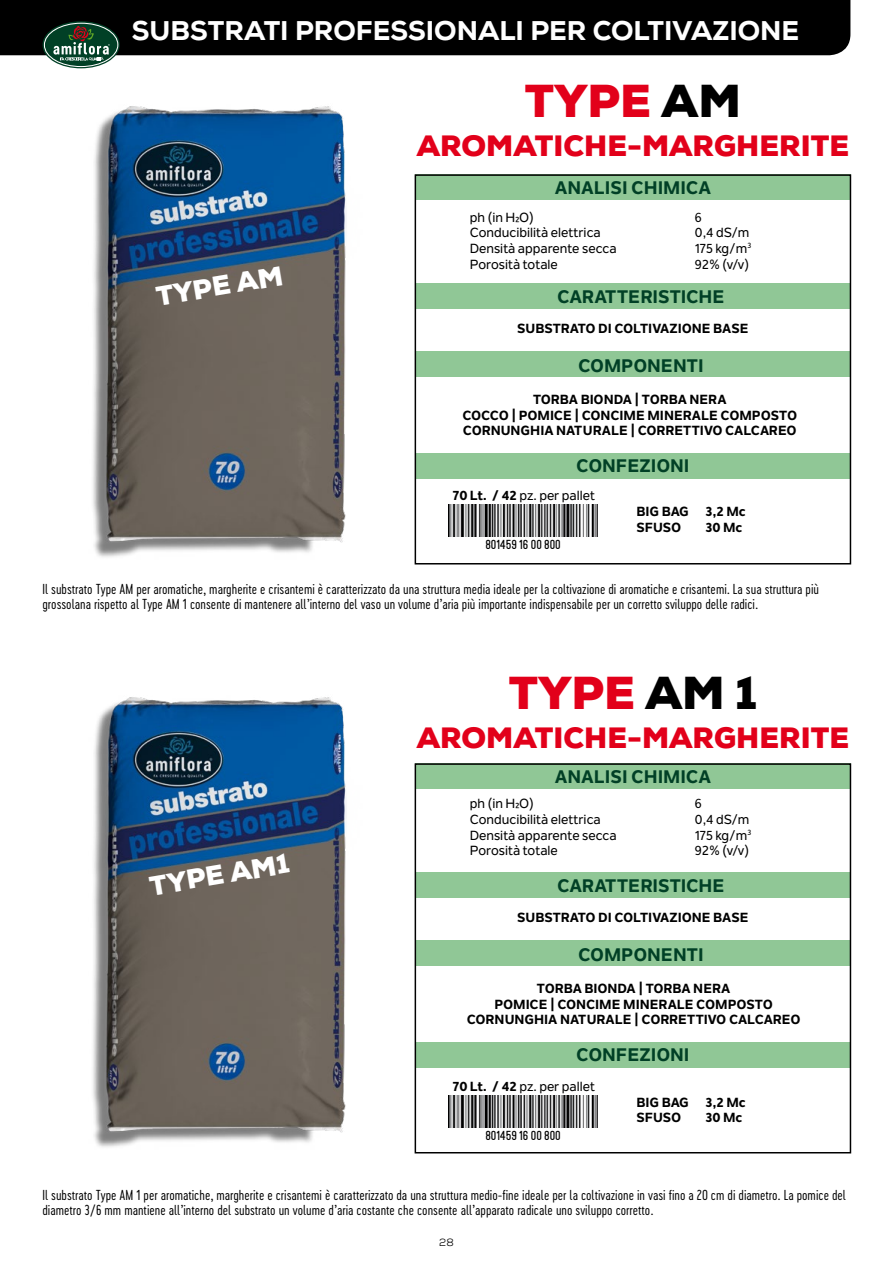
<style>
.page{position:relative;width:893px;height:1263px;background:#fff}
.page>*{position:absolute;margin:0;border:0;box-sizing:border-box;transform-origin:0 0}
.t1{font:900 44.7px "Nexa";color:#e2001a}
.t2{font:900 28.5px "Nexa";color:#e2001a}
.t3{font:800 27px "Nexa";color:#fff}
.t4{font:900 26.55px "Nexa";color:#fff}
.t5{font:800 18px "Nolan Next";color:#014026}
.t6{font:13.5px/15px "Cervo Neue Light Neue";color:#000}
.t7{font:800 13.05px/15.8px "Nolan Next";color:#000;text-align:center}
.t8{font:500 13.05px "Nolan Next";color:#000}
.t9{font:13.05px "Kapra Neue";color:#000}
.t10{font:10.5px "Nexa";color:#000}
.s1{color:#000}
.s2{font-weight:800}
</style>
<div class="page">
<div style="left:0;top:0;width:850px;height:55px;background:#000"></div>
<svg style="left:43px;top:21px;width:77px;height:47px;background:#456655"></svg>
<div style="left:415px;top:175px;width:435px;height:25px;background:#90c796"></div>
<div style="left:415px;top:764px;width:435px;height:25px;background:#90c796"></div>
<div style="left:415px;top:283px;width:435px;height:25px;background:#90c796"></div>
<div style="left:415px;top:872px;width:435px;height:25px;background:#90c796"></div>
<div style="left:415px;top:351px;width:435px;height:25px;background:#90c796"></div>
<div style="left:415px;top:940px;width:435px;height:25px;background:#90c796"></div>
<div style="left:415px;top:453px;width:435px;height:25px;background:#90c796"></div>
<div style="left:415px;top:1042px;width:435px;height:25px;background:#90c796"></div>
<div style="left:415px;top:174px;width:436px;height:390px;border:2px solid #000"></div>
<div style="left:415px;top:763px;width:436px;height:390px;border:2px solid #000"></div>
<img style="left:93px;top:106px;width:254px;height:451px">
<img style="left:93px;top:697px;width:254px;height:450px">
<img style="left:449px;top:505px;width:148px;height:32px">
<img style="left:449px;top:1095px;width:148px;height:32px">
<h3 class="t3" style="left:132px;top:14px;width:669px">SUBSTRATI PROFESSIONALI PER COLTIVAZIONE</h3>
<h1 class="t1" style="left:525px;top:72px;width:217px">TYPE <span class="s1">AM</span></h1>
<h2 class="t2" style="left:417px;top:127px;width:434px">AROMATICHE-MARGHERITE</h2>
<h3 class="t4" style="left:153px;top:279px;width:129px;rotate:-10deg">TYPE AM</h3>
<h3 class="t5" style="left:555px;top:177px;width:158px">ANALISI CHIMICA</h3>
<p class="t8" style="left:470px;top:209px;width:65px">ph (in H2O)</p>
<p class="t8" style="left:695px;top:209px;width:8px">6</p>
<p class="t8" style="left:470px;top:225px;width:132px">Conducibilità elettrica</p>
<p class="t8" style="left:695px;top:225px;width:56px">0,4 dS/m</p>
<p class="t8" style="left:470px;top:240px;width:148px">Densità apparente secca</p>
<p class="t8" style="left:695px;top:240px;width:58px">175 kg/m<sup>3</sup></p>
<p class="t8" style="left:470px;top:256px;width:90px">Porosità totale</p>
<p class="t8" style="left:695px;top:256px;width:55px">92% (v/v)</p>
<h3 class="t5" style="left:557px;top:285px;width:169px">CARATTERISTICHE</h3>
<p class="t7" style="left:517px;top:321px;width:233px">SUBSTRATO DI COLTIVAZIONE BASE</p>
<h3 class="t5" style="left:578px;top:354px;width:127px">COMPONENTI</h3>
<p class="t7" style="left:462px;top:391px;width:336px">TORBA BIONDA | TORBA NERA<br>COCCO | POMICE | CONCIME MINERALE COMPOSTO<br>CORNUNGHIA NATURALE | CORRETTIVO CALCAREO</p>
<h3 class="t5" style="left:576px;top:454px;width:115px">CONFEZIONI</h3>
<p class="t8" style="left:453px;top:487px;width:144px"><span class="s2">70 Lt. / 42</span> pz. per pallet</p>
<p class="t9" style="left:485px;top:536px;width:77px">801459 16 00 800</p>
<p class="t7" style="left:636px;top:504px;width:54px">BIG BAG</p>
<p class="t7" style="left:705px;top:504px;width:42px">3,2 Mc</p>
<p class="t7" style="left:636px;top:519px;width:46px">SFUSO</p>
<p class="t7" style="left:705px;top:519px;width:38px">30 Mc</p>
<p class="t6" style="left:43px;top:582px;width:778px">Il substrato Type AM per aromatiche, margherite e crisantemi è caratterizzato da una struttura media ideale per la coltivazione di aromatiche e crisantemi. La sua struttura più grossolana rispetto al Type AM 1 consente di mantenere all’interno del vaso un volume d’aria più importante indispensabile per un corretto sviluppo delle radici.</p>
<h1 class="t1" style="left:509px;top:664px;width:250px">TYPE <span class="s1">AM 1</span></h1>
<h2 class="t2" style="left:417px;top:719px;width:434px">AROMATICHE-MARGHERITE</h2>
<h3 class="t4" style="left:147px;top:869px;width:142px;rotate:-10deg">TYPE AM1</h3>
<h3 class="t5" style="left:555px;top:766px;width:158px">ANALISI CHIMICA</h3>
<p class="t8" style="left:470px;top:796px;width:65px">ph (in H2O)</p>
<p class="t8" style="left:695px;top:796px;width:8px">6</p>
<p class="t8" style="left:470px;top:811px;width:132px">Conducibilità elettrica</p>
<p class="t8" style="left:695px;top:811px;width:56px">0,4 dS/m</p>
<p class="t8" style="left:470px;top:827px;width:148px">Densità apparente secca</p>
<p class="t8" style="left:695px;top:827px;width:58px">175 kg/m<sup>3</sup></p>
<p class="t8" style="left:470px;top:843px;width:90px">Porosità totale</p>
<p class="t8" style="left:695px;top:843px;width:55px">92% (v/v)</p>
<h3 class="t5" style="left:557px;top:874px;width:169px">CARATTERISTICHE</h3>
<p class="t7" style="left:517px;top:909px;width:233px">SUBSTRATO DI COLTIVAZIONE BASE</p>
<h3 class="t5" style="left:578px;top:943px;width:127px">COMPONENTI</h3>
<p class="t7" style="left:467px;top:980px;width:335px">TORBA BIONDA | TORBA NERA<br>POMICE | CONCIME MINERALE COMPOSTO<br>CORNUNGHIA NATURALE | CORRETTIVO CALCAREO</p>
<h3 class="t5" style="left:576px;top:1043px;width:115px">CONFEZIONI</h3>
<p class="t8" style="left:453px;top:1078px;width:144px"><span class="s2">70 Lt. / 42</span> pz. per pallet</p>
<p class="t9" style="left:485px;top:1127px;width:77px">801459 16 00 800</p>
<p class="t7" style="left:636px;top:1094px;width:54px">BIG BAG</p>
<p class="t7" style="left:705px;top:1094px;width:42px">3,2 Mc</p>
<p class="t7" style="left:636px;top:1110px;width:46px">SFUSO</p>
<p class="t7" style="left:705px;top:1110px;width:38px">30 Mc</p>
<p class="t6" style="left:43px;top:1188px;width:805px">Il substrato Type AM 1 per aromatiche, margherite e crisantemi è caratterizzato da una struttura medio-fine ideale per la coltivazione in vasi fino a 20 cm di diametro. La pomice del diametro 3/6 mm mantiene all’interno del substrato un volume d’aria costante che consente all’apparato radicale uno sviluppo corretto.</p>
<p class="t10" style="left:439px;top:1236px;width:16px">28</p>
</div>
